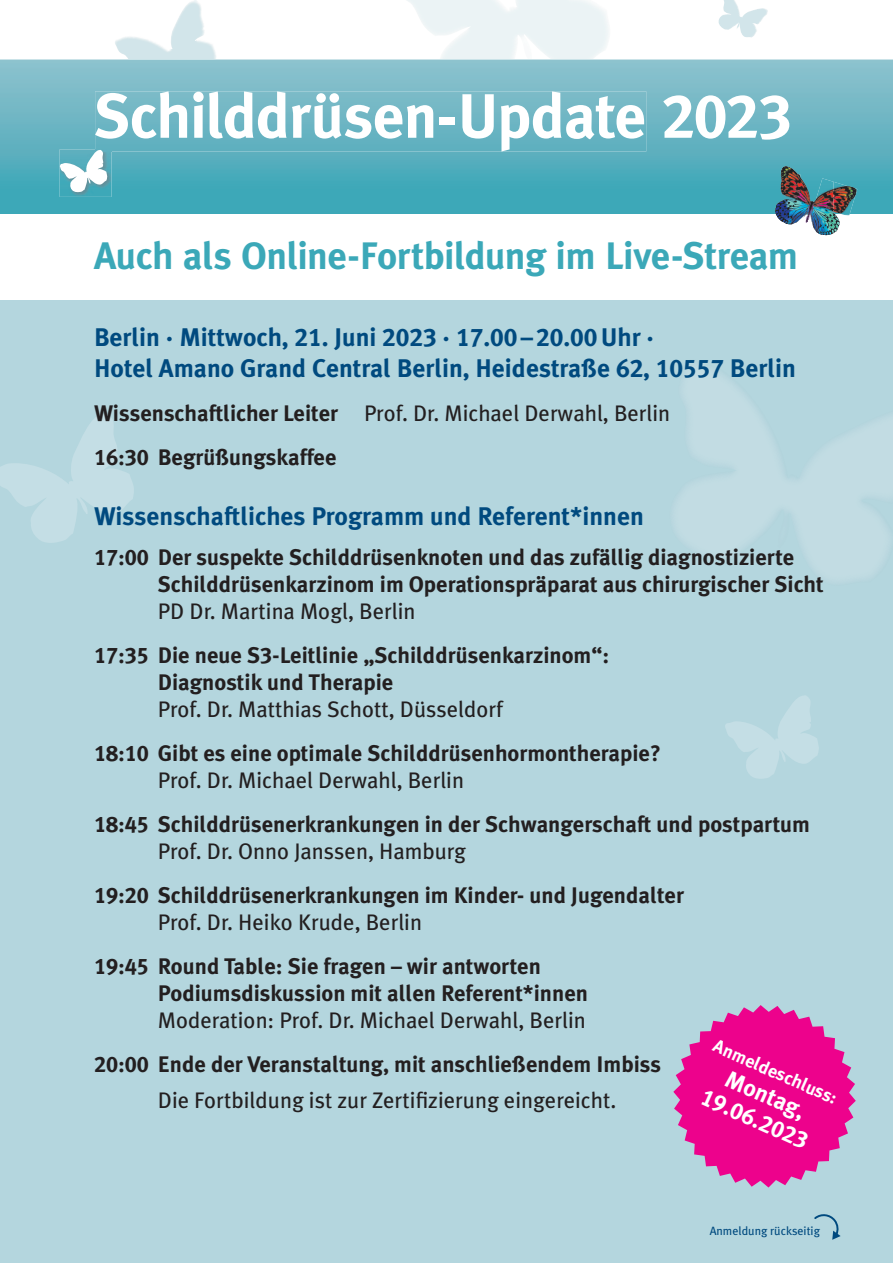
<style>
.page{position:relative;width:893px;height:1263px;background:#fff}
.page>*{position:absolute;margin:0;border:0;box-sizing:border-box;transform-origin:0 0}
.t1{font:700 62.55px "Meta Plus";letter-spacing:-.02em;color:#fff}
.t2{font:700 38.25px "Meta Plus";letter-spacing:-.015em;color:#3ba8b8}
.t3{font:700 25.5px/30.6px "Meta Plus";color:#004a7f}
.t4{font:23.85px "Meta Plus Bold Caps";color:#fff}
.t5{font:700 23.85px "Meta Plus";color:#fff}
.t6{font:700 22.5px/44px "Meta Plus";color:#231f20}
.t7{font:22.5px "Meta Plus";color:#231f20}
.t8{font:700 18.15px "Meta Plus";color:#fff}
.t9{font:12px "Meta Plus";color:#004a7f}
.s1{font-family:"Meta Plus Bold Caps";font-weight:400}
.s2{font-weight:400}
</style>
<div class="page">
<img style="left:114px;top:0;width:103px;height:60px">
<svg style="left:796px;top:60px;width:97px;height:154px;background:#6ab5c3"></svg>
<div style="left:0;top:229px;width:893px;height:1034px;background:#b4d6de"></div>
<svg style="left:0;top:60px;width:796px;height:154px;background:#66b4c2"></svg>
<img style="left:60px;top:193px;width:51px;height:4px">
<svg style="left:60px;top:91px;width:586px;height:102px;background:#63b2c1"></svg>
<svg style="left:814px;top:1214px;width:27px;height:26px"></svg>
<img style="left:675px;top:367px;width:218px;height:213px">
<img style="left:718px;top:0;width:50px;height:38px">
<svg style="left:0;top:414px;width:134px;height:129px"></svg>
<svg style="left:725px;top:696px;width:94px;height:83px"></svg>
<svg style="left:673px;top:1005px;width:183px;height:182px"></svg>
<div style="left:0;top:215px;width:893px;height:85px;background:#fff"></div>
<img style="left:775px;top:166px;width:81px;height:69px">
<img style="left:781px;top:166px;width:25px;height:42px">
<img style="left:833px;top:182px;width:24px;height:35px">
<h1 class="t1" style="left:94px;top:80px;width:700px">Schilddrüsen-Update <span class="s1">2023</span></h1>
<h2 class="t2" style="left:94px;top:234px;width:706px">Auch als Online-Fortbildung im Live-Stream</h2>
<p class="t3" style="left:94px;top:322px;width:703px">Berlin · Mittwoch<span class="s1">, 21.</span> Juni <span class="s1">2023</span> · <span class="s1">17.00 – 20.00</span> Uhr ·<br>Hotel Amano Grand Central Berlin, Heidestraße <span class="s1">62</span>, <span class="s1">10557</span> Berlin</p>
<p class="t6" style="left:94px;top:391px;width:578px">Wissenschaftlicher Leiter <span class="s2">Prof. Dr. Michael Derwahl, Berlin<br></span><span class="s1">16:30</span> Begrüßungskaffee</p>
<p class="t3" style="left:94px;top:501px;width:551px">Wissenschaftliches Programm und Referent*innen</p>
<p class="t6" style="left:158px;top:544px;width:667px;line-height:27px;text-indent:-64px"><span class="s1">17:00</span> Der suspekte Schilddrüsenknoten und das zufällig diagnostizierte<br>Schilddrüsenkarzinom im Operationspräparat aus chirurgischer Sicht</p>
<p class="t6" style="left:94px;top:589px;width:517px;text-indent:64px"><span class="s2">PD Dr. Martina Mogl, Berlin<br></span><span class="s1">17:35</span> Die neue S<span class="s1">3</span>-Leitlinie „Schilddrüsenkarzinom“:</p>
<p class="t6" style="left:158px;top:660px;width:237px">Diagnostik und Therapie</p>
<p class="t6" style="left:94px;top:687px;width:568px;text-indent:64px"><span class="s2">Prof. Dr. Matthias Schott, Düsseldorf<br></span><span class="s1">18:10</span> Gibt es eine optimale Schilddrüsenhormontherapie?</p>
<p class="t6" style="left:94px;top:758px;width:717px;text-indent:64px"><span class="s2">Prof. Dr. Michael Derwahl, Berlin<br></span><span class="s1">18:45</span> Schilddrüsenerkrankungen in der Schwangerschaft und postpartum</p>
<p class="t6" style="left:94px;top:829px;width:591px;text-indent:64px"><span class="s2">Prof. Dr. Onno Janssen, Hamburg<br></span><span class="s1">19:20</span> Schilddrüsenerkrankungen im Kinder- und Jugendalter</p>
<p class="t6" style="left:94px;top:900px;width:448px;text-indent:64px"><span class="s2">Prof. Dr. Heiko Krude, Berlin<br></span><span class="s1">19:45</span> Round Table: Sie fragen – wir antworten</p>
<p class="t6" style="left:158px;top:971px;width:432px">Podiumsdiskussion mit allen Referent*innen</p>
<p class="t6" style="left:94px;top:998px;width:569px;text-align:center"><span class="s2">Moderation: Prof. Dr. Michael Derwahl, Berlin<br></span><span class="s1">20:00</span> Ende der Veranstaltung, mit anschließendem Imbiss</p>
<p class="t7" style="left:158px;top:1087px;width:460px">Die Fortbildung ist zur Zertifizierung eingereicht.</p>
<p class="t8" style="left:719px;top:1035px;width:135px;rotate:24deg">Anmeldeschluss:</p>
<p class="t5" style="left:732px;top:1064px;width:87px;rotate:24deg">Montag,</p>
<p class="t4" style="left:708px;top:1083px;width:116px;rotate:24deg">19.06.2023</p>
<p class="t9" style="left:710px;top:1223px;width:112px">Anmeldung rückseitig</p>
</div>
